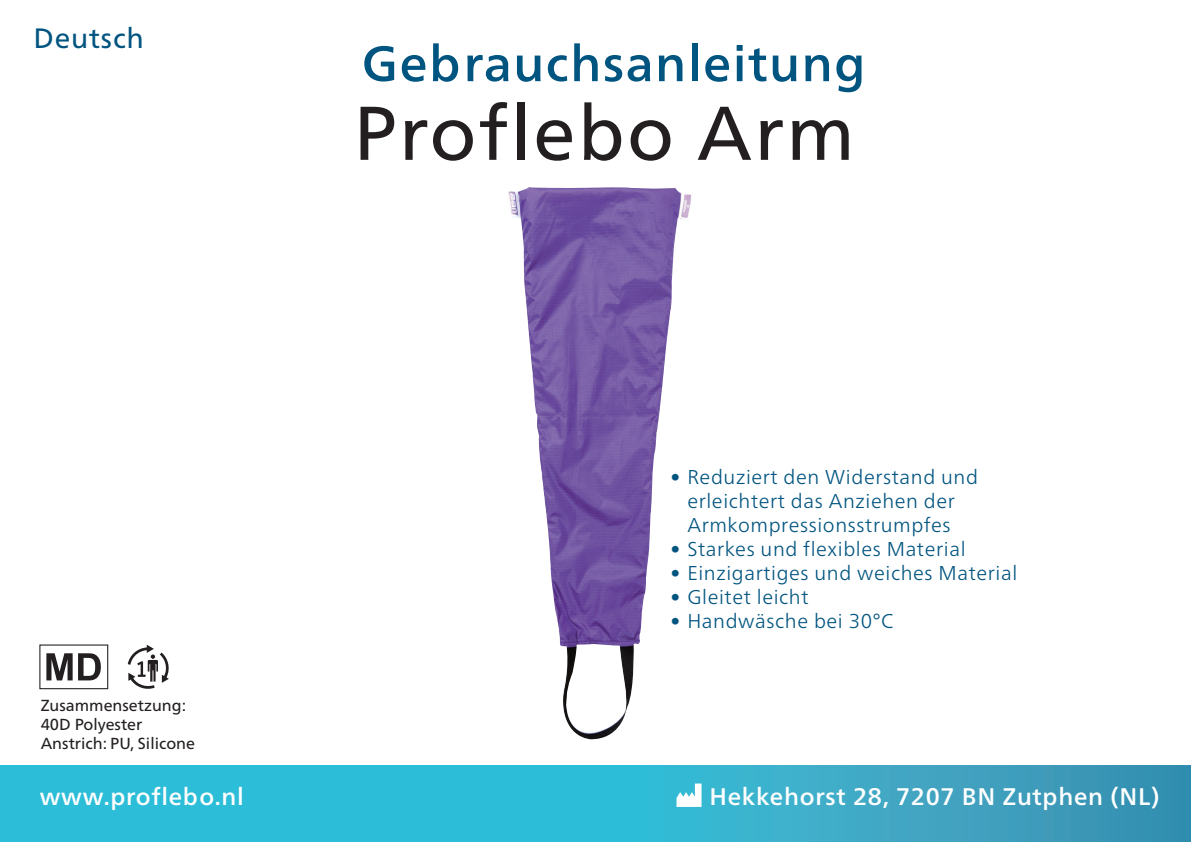
<style>
.page{position:relative;width:1191px;height:842px;background:#fff}
.page>*{position:absolute;margin:0;border:0;box-sizing:border-box;transform-origin:0 0}
.t1{font:76px "Neue Frutiger World";letter-spacing:.03em;color:#231f20}
.t2{font:500 50px "Neue Frutiger World";letter-spacing:.03em;color:#005480}
.t3{font:28px "Neue Frutiger World";letter-spacing:.03em;color:#005480}
.t4{font:500 24px "Neue Frutiger World";letter-spacing:.03em;color:#fff}
.t5{font:300 20px/24px "Neue Frutiger World";letter-spacing:.03em;color:#005480;text-align:center}
.t6{font:16px/19.2px "Neue Frutiger World";color:#231f20}
</style>
<div class="page">
<div style="left:0;top:765px;width:1191px;height:77px;background:linear-gradient(to right,#28c9e2,#3f9bba)"></div>
<img style="left:508px;top:187px;width:184px;height:552px">
<svg style="left:46px;top:653px;width:55px;height:27px"></svg>
<div style="left:39px;top:644px;width:69px;height:45px;border:1px solid #231f20"></div>
<svg style="left:128px;top:645px;width:41px;height:44px"></svg>
<svg style="left:676px;top:783px;width:25px;height:24px"></svg>
<p class="t3" style="left:34px;top:16px;width:112px">Deutsch</p>
<p class="t2" style="left:362px;top:22px;width:505px">Gebrauchsanleitung</p>
<p class="t1" style="left:353px;top:73px;width:503px">Proflebo Arm</p>
<p class="t6" style="left:41px;top:696px;width:147px">Zusammensetzung:<br>40D Polyester</p>
<p class="t6" style="left:41px;top:735px;width:156px">Anstrich: PU, Silicone</p>
<p class="t4" style="left:40px;top:776px;width:206px">www.proflebo.nl</p>
<p class="t5" style="left:670px;top:465px;width:309px">• Reduziert den Widerstand und erleichtert das Anziehen der<br>Armkompressionsstrumpfes</p>
<p class="t5" style="left:670px;top:537px;width:297px">• Starkes und flexibles Material</p>
<p class="t5" style="left:670px;top:561px;width:348px">• Einzigartiges und weiches Material</p>
<p class="t5" style="left:670px;top:585px;width:140px">• Gleitet leicht</p>
<p class="t5" style="left:670px;top:609px;width:225px">• Handwäsche bei 30°C</p>
<p class="t4" style="left:709px;top:776px;width:451px">Hekkehorst 28, 7207 BN Zutphen (NL)</p>
</div>
